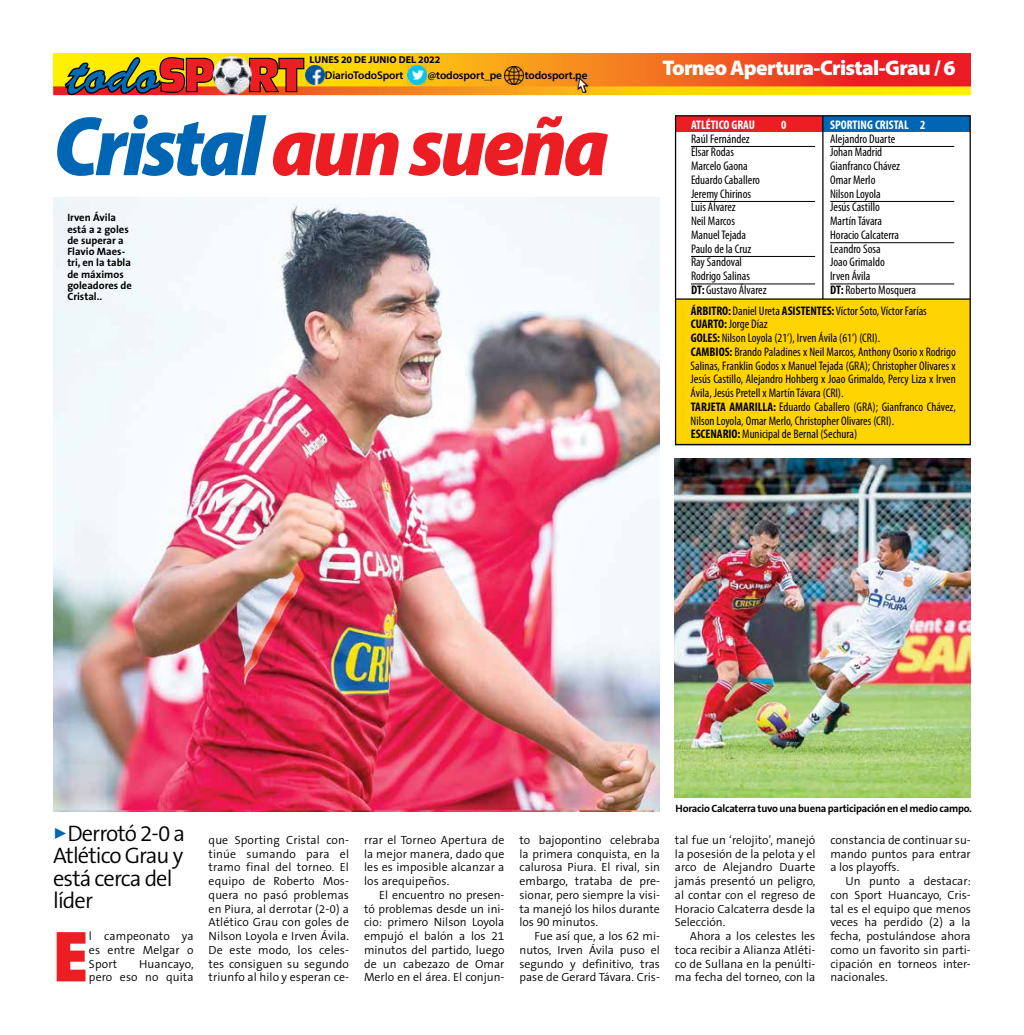
<style>
.page{position:relative;width:1024px;height:1035px;background:#fff}
.page>*{position:absolute;margin:0;border:0;box-sizing:border-box;transform-origin:0 0}
.t1{font:italic 900 semi-condensed 85px "Myriad Pro";letter-spacing:-.04em;color:#ed1d24}
.t2{font:900 73px "The Sans B9";color:#ed1d24}
.t3{font:300 22.5px/22.5px "The Sans B4";letter-spacing:-.04em;color:#000}
.t4{font:900 21.25px "Myriad Pro";letter-spacing:-.03em;color:#fff}
.t5{font:condensed 12.5px/13.8px "Myriad Pro";color:#000}
.t6{font:700 condensed 12.5px "Myriad Pro";color:#fff}
.t7{font:300 11.88px/13.8px "The Sans B4";color:#000;text-align:justify}
.t8{font:600 11.25px "Myriad Pro";letter-spacing:-.01em;color:#000}
.t9{font:700 10.62px/11.2px "The Sans";color:#000}
.t10{font:700 10.62px "The Sans";letter-spacing:-.02em;color:#000}
.t11{font:700 10px "Myriad Pro";letter-spacing:.01em;color:#000}
.s1{color:#0066b3}
.s2{font-weight:700}
</style>
<div class="page">
<svg style="left:53px;top:53px;width:918px;height:33px;background:#f47919"></svg>
<svg style="left:53px;top:86px;width:918px;height:9px;background:#fab10e"></svg>
<svg style="left:251px;top:58px;width:53px;height:34px;background:#cd4018"></svg>
<svg style="left:65px;top:57px;width:149px;height:38px;background:#9c692f"></svg>
<img style="left:212px;top:55px;width:39px;height:39px">
<img style="left:575px;top:78px;width:14px;height:14px">
<img style="left:306px;top:66px;width:19px;height:18px">
<img style="left:407px;top:66px;width:19px;height:19px">
<img style="left:504px;top:66px;width:19px;height:19px">
<div style="left:675px;top:116px;width:148px;height:15px;background:#ed1d24"></div>
<div style="left:822px;top:116px;width:147px;height:15px;background:#0066b3"></div>
<div style="left:675px;top:299px;width:295px;height:146px;background:#ffd400"></div>
<div style="left:675px;top:115px;width:296px;height:330px;border:1px solid #000"></div>
<hr style="left:822px;top:116px;width:1px;height:183px;background:#000">
<hr style="left:676px;top:298px;width:294px;height:2px;background:#000">
<hr style="left:691px;top:146px;width:124px;height:1px;background:#000">
<hr style="left:691px;top:201px;width:124px;height:1px;background:#000">
<hr style="left:691px;top:256px;width:124px;height:1px;background:#000">
<hr style="left:691px;top:284px;width:124px;height:1px;background:#000">
<hr style="left:830px;top:146px;width:124px;height:1px;background:#000">
<hr style="left:830px;top:201px;width:124px;height:1px;background:#000">
<hr style="left:830px;top:242px;width:124px;height:1px;background:#000">
<hr style="left:830px;top:284px;width:124px;height:1px;background:#000">
<img style="left:53px;top:198px;width:607px;height:614px">
<img style="left:675px;top:459px;width:296px;height:338px">
<p class="t11" style="left:309px;top:53px;width:132px">LUNES 20 DE JUNIO DEL 2022</p>
<p class="t8" style="left:325px;top:68px;width:80px">DiarioTodoSport</p>
<p class="t8" style="left:428px;top:68px;width:76px">@todosport_pe</p>
<p class="t8" style="left:525px;top:68px;width:64px">todosport.pe</p>
<h3 class="t4" style="left:662px;top:54px;width:295px">Torneo Apertura-Cristal-Grau / 6</h3>
<h1 class="t1" style="left:53px;top:91px;width:557px"><span class="s1">Cristal</span> aun sueña</h1>
<p class="t9" style="left:67px;top:212px;width:66px">Irven Ávila está a 2 goles de superar a<br>Flavio Maes&shy;tri, en la tabla de máximos goleadores de<br>Cristal..</p>
<p class="t6" style="left:691px;top:117px;width:66px">ATLÉTICO GRAU</p>
<p class="t6" style="left:781px;top:117px;width:7px">0</p>
<p class="t5" style="left:691px;top:131px;width:77px">Raúl Fernández<br>Elsar Rodas<br>Marcelo Gaona<br>Eduardo Caballero<br>Jeremy Chirinos<br>Luis Álvarez<br>Neil Marcos<br>Manuel Tejada<br>Paulo de la Cruz<br>Ray Sandoval<br>Rodrigo Salinas<br><span class="s2">DT:</span> Gustavo Álvarez</p>
<p class="t6" style="left:830px;top:117px;width:97px">SPORTING CRISTAL 2</p>
<p class="t5" style="left:830px;top:131px;width:87px">Alejandro Duarte<br>Johan Madrid<br>Gianfranco Chávez<br>Omar Merlo<br>Nilson Loyola<br>Jesús Castillo<br>Martín Távara<br>Horacio Calcaterra<br>Leandro Sosa<br>Joao Grimaldo<br>Irven Ávila<br><span class="s2">DT:</span> Roberto Mosquera</p>
<p class="t5" style="left:690px;top:303px;width:267px"><span class="s2">ÁRBITRO:</span> Daniel Ureta <span class="s2">ASISTENTES:</span> Víctor Soto, Víctor Farías <span class="s2">CUARTO:</span> Jorge Díaz<br><span class="s2">GOLES:</span> Nilson Loyola (21’), Irven Ávila (61’) (CRI).<br><span class="s2">CAMBIOS:</span> Brando Paladines x Neil Marcos, Anthony Osorio x Rodrigo Salinas, Franklin Godos x Manuel Tejada (GRA); Christopher Olivares x Jesús Castillo, Alejandro Hohberg x Joao Grimaldo, Percy Liza x Irven Ávila, Jesús Pretell x Martín Távara (CRI).<br><span class="s2">TARJETA AMARILLA:</span> Eduardo Caballero (GRA); Gianfranco Chávez, Nilson Loyola, Omar Merlo, Christopher Olivares (CRI).<br><span class="s2">ESCENARIO:</span> Municipal de Bernal (Sechura)</p>
<h3 class="t3" style="left:53px;top:823px;width:134px"><span class="s1">✓</span>Derrotó 2-0 a<br>Atlético Grau y está cerca del líder</h3>
<h2 class="t2" style="left:53px;top:918px;width:37px">E</h2>
<p class="t7" style="left:89px;top:930px;width:106px">l campeonato ya es entre Melgar o Sport</p>
<p class="t7" style="left:89px;top:957px;width:106px;text-align:right">Huancayo,<br>pero eso no quita</p>
<p class="t7" style="left:209px;top:833px;width:142px">que Sporting Cristal con&shy;tinúe sumando para el tramo final del torneo. El equipo de Roberto Mos&shy;quera no pasó problemas en Piura, al derrotar (2-0) a Atlético Grau con goles de Nilson Loyola e Irven Ávila.<br>De este modo, los celes&shy;tes consiguen su segundo triunfo al hilo y esperan ce-</p>
<p class="t7" style="left:364px;top:834px;width:142px">rrar el Torneo Apertura de la mejor manera, dado que les es imposible alcanzar a los arequipeños.</p>
<p class="t7" style="left:364px;top:889px;width:142px;text-indent:15px">El encuentro no presen&shy;tó problemas desde un ini&shy;cio: primero Nilson Loyola empujó el balón a los 21 minutos del partido, luego de un cabezazo de Omar Merlo en el área. El conjun-</p>
<p class="t7" style="left:519px;top:834px;width:142px">to bajopontino celebraba la primera conquista, en la calurosa Piura. El rival, sin embargo, trataba de pre&shy;sionar, pero siempre la visi&shy;ta manejó los hilos durante los 90 minutos.</p>
<p class="t7" style="left:519px;top:930px;width:142px;text-indent:15px">Fue así que, a los 62 mi&shy;nutos, Irven Ávila puso el segundo y definitivo, tras pase de Gerard Távara. Cris-</p>
<p class="t10" style="left:675px;top:799px;width:298px">Horacio Calcaterra tuvo una buena participación en el medio campo.</p>
<p class="t7" style="left:675px;top:834px;width:142px">tal fue un ‘relojito’, manejó la posesión de la pelota y el arco de Alejandro Duarte jamás presentó un peligro, al contar con el regreso de Horacio Calcaterra desde la Selección.</p>
<p class="t7" style="left:675px;top:930px;width:142px;text-indent:15px">Ahora a los celestes les toca recibir a Alianza Atléti&shy;co de Sullana en la penúlti&shy;ma fecha del torneo, con la</p>
<p class="t7" style="left:830px;top:834px;width:142px">constancia de continuar su&shy;mando puntos para entrar a los playoffs.</p>
<p class="t7" style="left:830px;top:875px;width:142px;text-indent:15px">Un punto a destacar: con Sport Huancayo, Cris&shy;tal es el equipo que menos veces ha perdido (2) a la fecha, postulándose ahora como un favorito sin parti&shy;cipación en torneos inter&shy;nacionales.</p>
</div>
